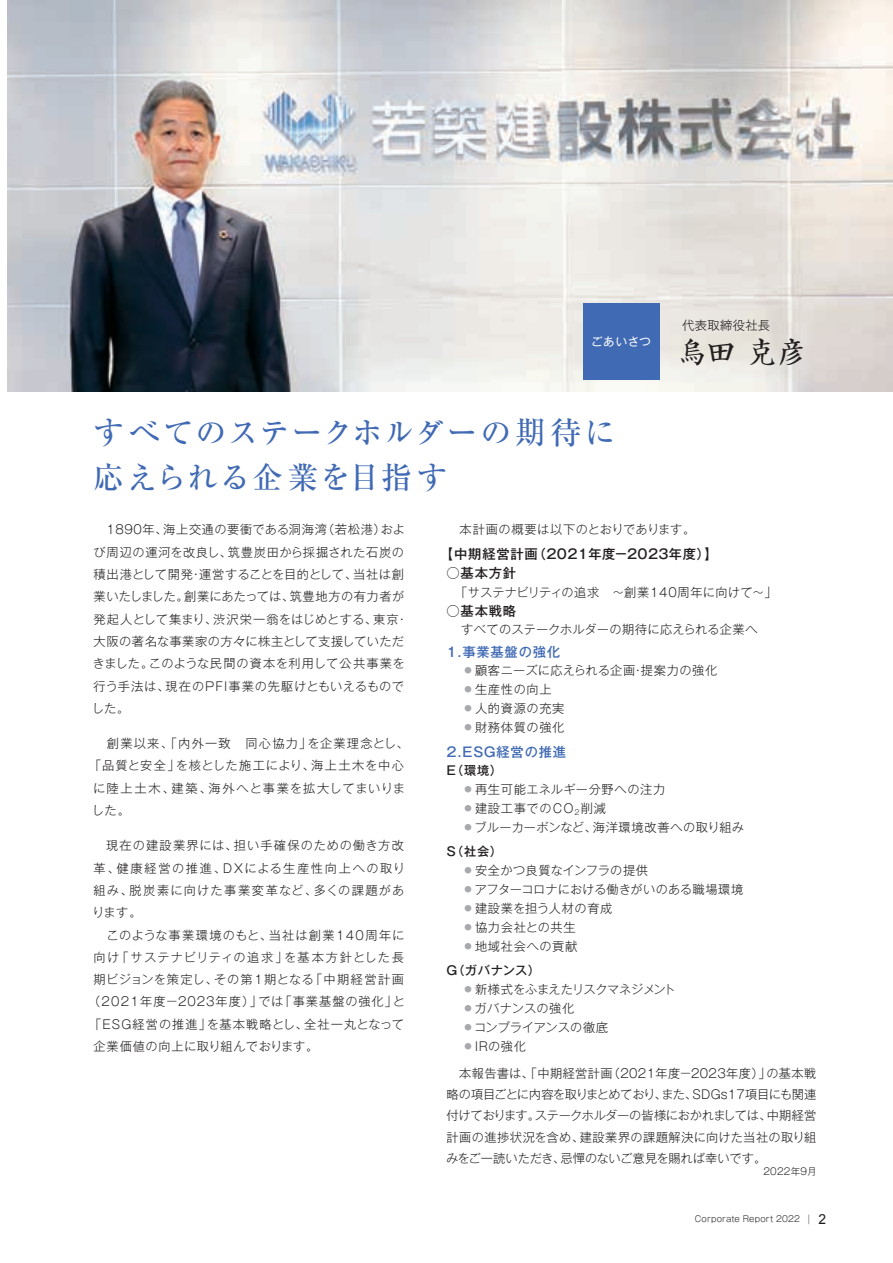
<style>
.page{position:relative;width:893px;height:1263px;background:#fff}
.page>*{position:absolute;margin:0;border:0;box-sizing:border-box;transform-origin:0 0}
.t1{font:500 30.9px "Ryumin Pro";letter-spacing:.055em;color:#406ab4}
.t2{font:28.65px "Sei Kai CB1 Std";color:#231f20}
.t3{font:500 13.35px "Gothic MB101 Pro";letter-spacing:.03em;color:#231f20}
.t4{font:500 13.35px "Gothic MB101 Pro";letter-spacing:.06em;color:#406ab4}
.t5{font:500 13.35px "Gothic MB101 Pro";letter-spacing:.06em;color:#231f20}
.t6{font:300 12.3px "Gothic MB101 Pro";letter-spacing:.025em;color:#231f20}
.t7{font:300 12.15px/22.4px "Gothic MB101 Pro";letter-spacing:.04em;color:#231f20;text-align:justify}
.t8{font:300 12.15px "Gothic MB101 Pro";letter-spacing:.06em;color:#231f20}
.t9{font:300 12.15px "Gothic MB101 Pro";letter-spacing:.1em;color:#231f20}
.t10{font:300 12.15px "Gothic MB101 Pro";letter-spacing:.08em;color:#231f20}
.t11{font:300 12.15px "Gothic MB101 Pro";letter-spacing:.02em;color:#231f20}
.t12{font:300 12.15px "Gothic MB101 Pro";letter-spacing:.09em;color:#231f20}
.t13{font:300 12.15px "Gothic MB101 Pro";letter-spacing:.095em;color:#231f20}
.t14{font:300 12.15px "Gothic MB101 Pro";letter-spacing:.015em;color:#231f20}
.t15{font:300 12.15px "Gothic MB101 Pro";letter-spacing:.085em;color:#231f20}
.t16{font:300 12.15px "Gothic MB101 Pro";letter-spacing:-.005em;color:#231f20}
.t17{font:500 12.15px "Gothic MB101 Pro";letter-spacing:.05em;color:#231f20}
.t18{font:300 12.15px "Gothic MB101 Pro";letter-spacing:-.025em;color:#231f20}
.t19{font:300 12.15px "Gothic MB101 Pro";letter-spacing:.01em;color:#231f20}
.t20{font:11.55px "Gothic MB101 Pro";letter-spacing:.06em;color:#fff}
.t21{font:300 9.6px "Gothic MB101 Pro";letter-spacing:.03em;color:#231f20}
.t22{font:300 8.55px "Gothic MB101 Pro";letter-spacing:.025em;color:#231f20}
.s1{font-size:9.6px}
.s2{font-family:"Arial";font-weight:400;font-size:13.8px}
</style>
<div class="page">
<img style="left:7px;top:0;width:886px;height:392px">
<div style="left:583px;top:304px;width:77px;height:76px;background:#406ab4"></div>
<p class="t20" style="left:591px;top:332px;width:61px">ごあいさつ</p>
<p class="t1" style="left:94px;top:408px;width:523px">すべてのステークホルダーの期待に</p>
<p class="t1" style="left:94px;top:453px;width:355px">応えられる企業を目指す</p>
<p class="t6" style="left:682px;top:315px;width:90px">代表取締役社長</p>
<p class="t2" style="left:678px;top:330px;width:130px">烏田 克彦</p>
<p class="t7" style="left:92px;top:517px;width:318px;text-align:left">　1890年、海上交通の要衝である洞海湾（若松港）および周辺の運河を改良し、筑豊炭田から採掘された石炭の積出港として開発・運営することを目的として、当社は創業いたしました。創業にあたっては、筑豊地方の有力者が発起人として集まり、渋沢栄一翁をはじめとする、東京・大阪の著名な事業家の方々に株主として支援していただきました。このような民間の資本を利用して公共事業を行う手法は、現在のPFI事業の先駆けともいえるものでした。</p>
<p class="t9" style="left:94px;top:733px;width:317px">　創業以来、「内外一致　同心協力」を企業理念とし、</p>
<p class="t8" style="left:89px;top:756px;width:316px">「品質と安全」を核とした施工により、海上土木を中心</p>
<p class="t15" style="left:93px;top:778px;width:313px">に陸上土木、建築、海外へと事業を拡大してまいりま</p>
<p class="t7" style="left:92px;top:798px;width:40px">した。</p>
<p class="t7" style="left:92px;top:833px;width:314px">　現在の建設業界には、担い手確保のための働き方改革、健康経営の推進、ＤＸによる生産性向上への取り組み、脱炭素に向けた事業変革など、多くの課題があります。</p>
<p class="t13" style="left:94px;top:925px;width:312px">　このような事業環境のもと、当社は創業140周年に</p>
<p class="t9" style="left:94px;top:947px;width:312px">向け「サステナビリティの追求」を基本方針とした長</p>
<p class="t7" style="left:94px;top:967px;width:312px">期ビジョンを策定し、その第１期となる「中期経営計画</p>
<p class="t10" style="left:88px;top:992px;width:318px">（2021年度－2023年度）」では「事業基盤の強化」と</p>
<p class="t12" style="left:89px;top:1014px;width:316px">「ESG経営の推進」を基本戦略とし、全社一丸となって</p>
<p class="t7" style="left:94px;top:1033px;width:226px">企業価値の向上に取り組んでおります。</p>
<p class="t7" style="left:446px;top:517px;width:250px">　本計画の概要は以下のとおりであります。</p>
<p class="t3" style="left:440px;top:543px;width:279px">【中期経営計画（2021年度－2023年度）】</p>
<p class="t5" style="left:446px;top:562px;width:71px">○基本方針</p>
<p class="t11" style="left:446px;top:582px;width:332px">　「サステナビリティの追求　～創業140周年に向けて～」</p>
<p class="t5" style="left:446px;top:600px;width:71px">○基本戦略</p>
<p class="t14" style="left:446px;top:620px;width:313px">　すべてのステークホルダーの期待に応えられる企業へ</p>
<p class="t4" style="left:446px;top:640px;width:115px">1.事業基盤の強化</p>
<p class="t7" style="left:464px;top:657px;width:254px"><sup>●</sup> 顧客ニーズに応えられる企画・提案力の強化</p>
<p class="t7" style="left:464px;top:676px;width:89px"><sup>●</sup> 生産性の向上</p>
<p class="t8" style="left:464px;top:698px;width:102px"><sup>●</sup> 人的資源の充実</p>
<p class="t8" style="left:464px;top:717px;width:102px"><sup>●</sup> 財務体質の強化</p>
<p class="t4" style="left:446px;top:740px;width:121px">2.ＥＳＧ経営の推進</p>
<p class="t17" style="left:445px;top:760px;width:59px">Ｅ（環境）</p>
<p class="t7" style="left:464px;top:776px;width:202px"><sup>●</sup> 再生可能エネルギー分野への注力</p>
<p class="t7" style="left:464px;top:795px;width:143px"><sup>●</sup> 建設工事でのＣＯ<sub>２</sub>削減</p>
<p class="t7" style="left:464px;top:815px;width:281px"><sup>●</sup> ブルーカーボンなど、海洋環境改善への取り組み</p>
<p class="t17" style="left:445px;top:841px;width:59px">Ｓ（社会）</p>
<p class="t7" style="left:464px;top:857px;width:185px"><sup>●</sup> 安全かつ良質なインフラの提供</p>
<p class="t16" style="left:464px;top:879px;width:281px"><sup>●</sup> アフターコロナにおける働きがいのある職場環境</p>
<p class="t7" style="left:464px;top:895px;width:150px"><sup>●</sup> 建設業を担う人材の育成</p>
<p class="t8" style="left:464px;top:917px;width:113px"><sup>●</sup> 協力会社との共生</p>
<p class="t8" style="left:464px;top:936px;width:115px"><sup>●</sup> 地域社会への貢献</p>
<p class="t17" style="left:446px;top:960px;width:96px">Ｇ（ガバナンス）</p>
<p class="t18" style="left:464px;top:979px;width:213px"><sup>●</sup> 新様式をふまえたリスクマネジメント</p>
<p class="t7" style="left:464px;top:995px;width:111px"><sup>●</sup> ガバナンスの強化</p>
<p class="t19" style="left:464px;top:1017px;width:145px"><sup>●</sup> コンプライアンスの徹底</p>
<p class="t7" style="left:464px;top:1034px;width:63px"><sup>●</sup>ＩＲの強化</p>
<p class="t7" style="left:446px;top:1061px;width:372px;line-height:21.3px">　本報告書は、「中期経営計画（2021年度－2023年度）」の基本戦略の項目ごとに内容を取りまとめており、また、SDGs17項目にも関連付けております。ステークホルダーの皆様におかれましては、中期経営計画の進捗状況を含め、建設業界の課題解決に向けた当社の取り組みをご一読いただき、忌憚のないご意見を賜れば幸いです。</p>
<p class="t21" style="left:763px;top:1164px;width:55px">2022年9月</p>
<p class="t22" style="left:695px;top:1212px;width:133px">Corporate Report 2022 <span class="s1">│</span> <span class="s2">2</span></p>
</div>
